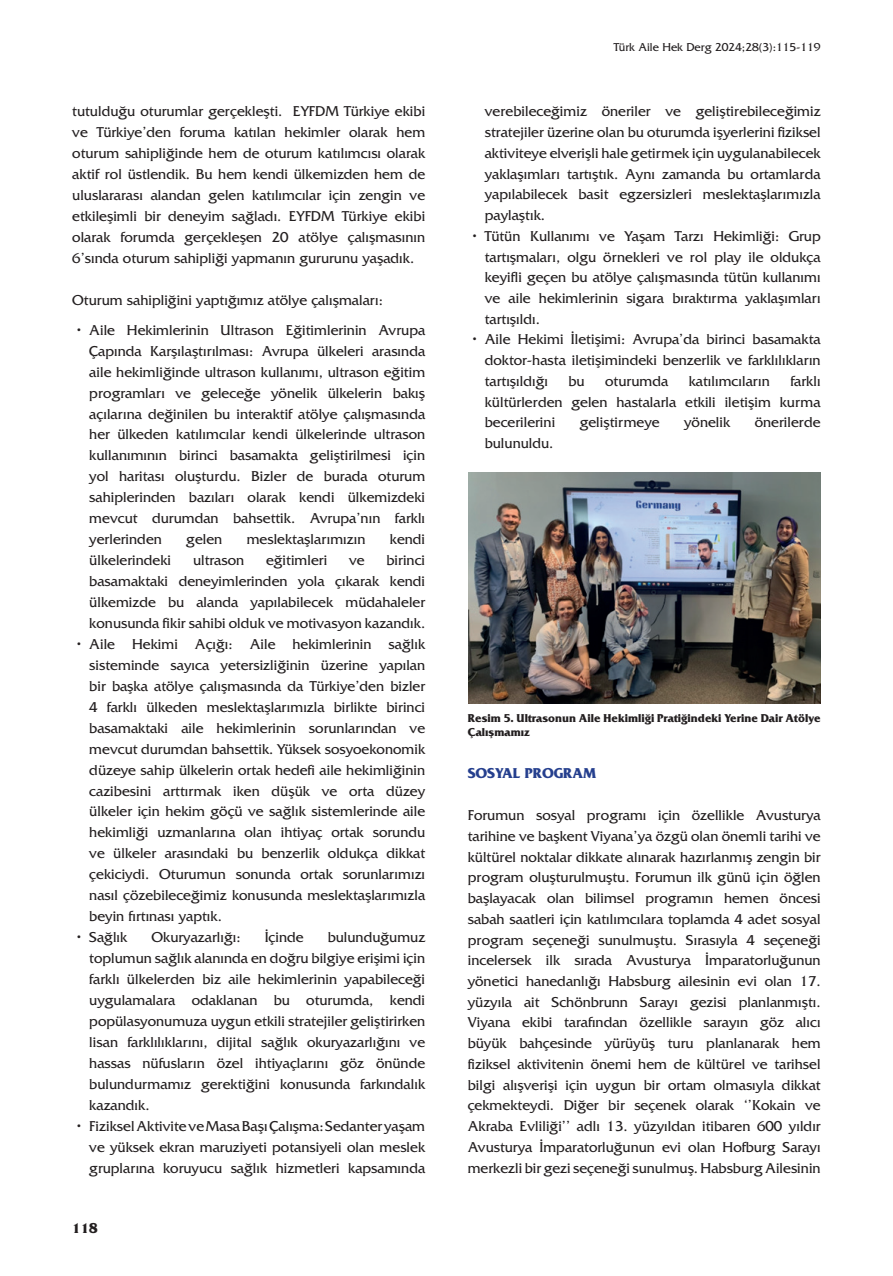
<style>
.page{position:relative;width:893px;height:1276px;background:#fff}
.page>*{position:absolute;margin:0;border:0;box-sizing:border-box;transform-origin:0 0}
.Paragraf{font:15px/21px "Friz Quadrata Std";color:#231f20;text-align:justify}
.Başlık_1{font:700 15px "Friz Quadrata Std";color:#253f8e}
.t1{font:700 15px "Friz Quadrata Std";color:#231f20}
.Şekil_Başlık{font:700 12px/14.4px "Friz Quadrata Std";color:#231f20}
.t2{font:12px "Friz Quadrata Std";color:#231f20}
</style>
<div class="page">
<img style="left:468px;top:472px;width:353px;height:231px">
<p class="Paragraf" style="left:72px;top:101px;width:354px">tutulduğu oturumlar gerçekleşti. EYFDM Türkiye ekibi ve Türkiye’den foruma katılan hekimler olarak hem oturum sahipliğinde hem de oturum katılımcısı olarak aktif rol üstlendik. Bu hem kendi ülkemizden hem de uluslararası alandan gelen katılımcılar için zengin ve etkileşimli bir deneyim sağladı. EYFDM Türkiye ekibi olarak forumda gerçekleşen 20 atölye çalışmasının 6’sında oturum sahipliği yapmanın gururunu yaşadık.</p>
<p class="Paragraf" style="left:72px;top:290px;width:312px">Oturum sahipliğini yaptığımız atölye çalışmaları:</p>
<p class="Paragraf" style="left:89px;top:319px;width:337px;text-indent:-13px">• Aile Hekimlerinin Ultrason Eğitimlerinin Avrupa Çapında Karşılaştırılması: Avrupa ülkeleri arasında aile hekimliğinde ultrason kullanımı, ultrason eğitim programları ve geleceğe yönelik ülkelerin bakış açılarına değinilen bu interaktif atölye çalışmasında her ülkeden katılımcılar kendi ülkelerinde ultrason kullanımının birinci basamakta geliştirilmesi için yol haritası oluşturdu. Bizler de burada oturum sahiplerinden bazıları olarak kendi ülkemizdeki mevcut durumdan bahsettik. Avrupa’nın farklı yerlerinden</p>
<p class="Paragraf" style="left:186px;top:529px;width:37px">gelen</p>
<p class="Paragraf" style="left:247px;top:529px;width:120px">meslektaşlarımızın</p>
<p class="Paragraf" style="left:390px;top:529px;width:37px">kendi</p>
<p class="Paragraf" style="left:89px;top:550px;width:337px;text-indent:297px">birinci basamaktaki deneyimlerinden yola çıkarak kendi ülkemizde bu alanda yapılabilecek müdahaleler konusunda fikir sahibi olduk ve motivasyon kazandık.</p>
<p class="Paragraf" style="left:89px;top:633px;width:337px;text-indent:-13px">• Aile Hekimi Açığı: Aile hekimlerinin sağlık sisteminde sayıca yetersizliğinin üzerine yapılan bir başka atölye çalışmasında da Türkiye’den bizler 4 farklı ülkeden meslektaşlarımızla birlikte birinci basamaktaki aile hekimlerinin sorunlarından ve mevcut durumdan bahsettik. Yüksek sosyoekonomik düzeye sahip ülkelerin ortak hedefi aile hekimliğinin cazibesini arttırmak iken düşük ve orta düzey ülkeler için hekim göçü ve sağlık sistemlerinde aile hekimliği uzmanlarına olan ihtiyaç ortak sorundu ve ülkeler arasındaki bu benzerlik oldukça dikkat çekiciydi. Oturumun sonunda ortak sorunlarımızı nasıl çözebileceğimiz konusunda meslektaşlarımızla beyin fırtınası yaptık.</p>
<p class="Paragraf" style="left:77px;top:927px;width:52px">• Sağlık</p>
<p class="Paragraf" style="left:151px;top:927px;width:91px">Okuryazarlığı:</p>
<p class="Paragraf" style="left:265px;top:927px;width:40px">İçinde</p>
<p class="Paragraf" style="left:89px;top:550px;width:83px">ülkelerindeki</p>
<p class="Paragraf" style="left:193px;top:550px;width:53px">ultrason</p>
<p class="Paragraf" style="left:266px;top:550px;width:63px">eğitimleri</p>
<p class="Paragraf" style="left:349px;top:550px;width:17px">ve</p>
<p class="Paragraf" style="left:89px;top:927px;width:337px;text-indent:238px">bulunduğumuz toplumun sağlık alanında en doğru bilgiye erişimi için farklı ülkelerden biz aile hekimlerinin yapabileceği uygulamalara odaklanan bu oturumda, kendi popülasyonumuza uygun etkili stratejiler geliştirirken lisan farklılıklarını, dijital sağlık okuryazarlığını ve hassas nüfusların özel ihtiyaçlarını göz önünde bulundurmamız gerektiğini konusunda farkındalık kazandık.</p>
<p class="Paragraf" style="left:89px;top:1115px;width:337px;text-indent:-13px">• Fiziksel Aktivite ve Masa Başı Çalışma: Sedanter yaşam ve yüksek ekran maruziyeti potansiyeli olan meslek gruplarına koruyucu sağlık hizmetleri kapsamında</p>
<p class="t1" style="left:72px;top:1220px;width:27px">118</p>
<p class="t2" style="left:614px;top:40px;width:209px">Türk Aile Hek Derg 2024;28(3):115-119</p>
<p class="Paragraf" style="left:485px;top:101px;width:337px">verebileceğimiz öneriler ve geliştirebileceğimiz stratejiler üzerine olan bu oturumda işyerlerini fiziksel aktiviteye elverişli hale getirmek için uygulanabilecek yaklaşımları tartıştık. Aynı zamanda bu ortamlarda yapılabilecek basit egzersizleri meslektaşlarımızla paylaştık.</p>
<p class="Paragraf" style="left:485px;top:226px;width:337px;text-indent:-13px">• Tütün Kullanımı ve Yaşam Tarzı Hekimliği: Grup tartışmaları, olgu örnekleri ve rol play ile oldukça keyifli geçen bu atölye çalışmasında tütün kullanımı ve aile hekimlerinin sigara bıraktırma yaklaşımları tartışıldı.</p>
<p class="Paragraf" style="left:485px;top:329px;width:337px;text-indent:-13px">• Aile Hekimi İletişimi: Avrupa’da birinci basamakta doktor-hasta iletişimindeki benzerlik ve farklılıkların tartışıldığı</p>
<p class="Paragraf" style="left:485px;top:371px;width:337px;text-indent:306px">farklı kültürlerden gelen hastalarla etkili iletişim kurma becerilerini</p>
<p class="Paragraf" style="left:568px;top:371px;width:18px">bu</p>
<p class="Paragraf" style="left:605px;top:371px;width:65px">oturumda</p>
<p class="Paragraf" style="left:689px;top:371px;width:83px">katılımcıların</p>
<p class="Paragraf" style="left:580px;top:412px;width:81px">geliştirmeye</p>
<p class="Paragraf" style="left:684px;top:412px;width:48px">yönelik</p>
<p class="Paragraf" style="left:755px;top:412px;width:67px">önerilerde</p>
<p class="Paragraf" style="left:485px;top:433px;width:70px">bulunuldu.</p>
<p class="Şekil_Başlık" style="left:468px;top:711px;width:354px">Resim 5. Ultrasonun Aile Hekimliği Pratiğindeki Yerine Dair Atölye<br>Çalışmamız</p>
<p class="Başlık_1" style="left:468px;top:765px;width:130px">SOSYAL PROGRAM</p>
<p class="Paragraf" style="left:468px;top:805px;width:354px">Forumun sosyal programı için özellikle Avusturya tarihine ve başkent Viyana’ya özgü olan önemli tarihi ve kültürel noktalar dikkate alınarak hazırlanmış zengin bir program oluşturulmuştu. Forumun ilk günü için öğlen başlayacak olan bilimsel programın hemen öncesi sabah saatleri için katılımcılara toplamda 4 adet sosyal program seçeneği sunulmuştu. Sırasıyla 4 seçeneği incelersek ilk sırada Avusturya İmparatorluğunun yönetici hanedanlığı Habsburg ailesinin evi olan 17. yüzyıla ait Schönbrunn Sarayı gezisi planlanmıştı.<br>Viyana ekibi tarafından özellikle sarayın göz alıcı büyük bahçesinde yürüyüş turu planlanarak hem fiziksel aktivitenin önemi hem de kültürel ve tarihsel bilgi alışverişi için uygun bir ortam olmasıyla dikkat çekmekteydi. Diğer bir seçenek olarak ‘’Kokain ve Akraba Evliliği’’ adlı 13. yüzyıldan itibaren 600 yıldır Avusturya İmparatorluğunun evi olan Hofburg Sarayı merkezli bir gezi seçeneği sunulmuş. Habsburg Ailesinin</p>
</div>
